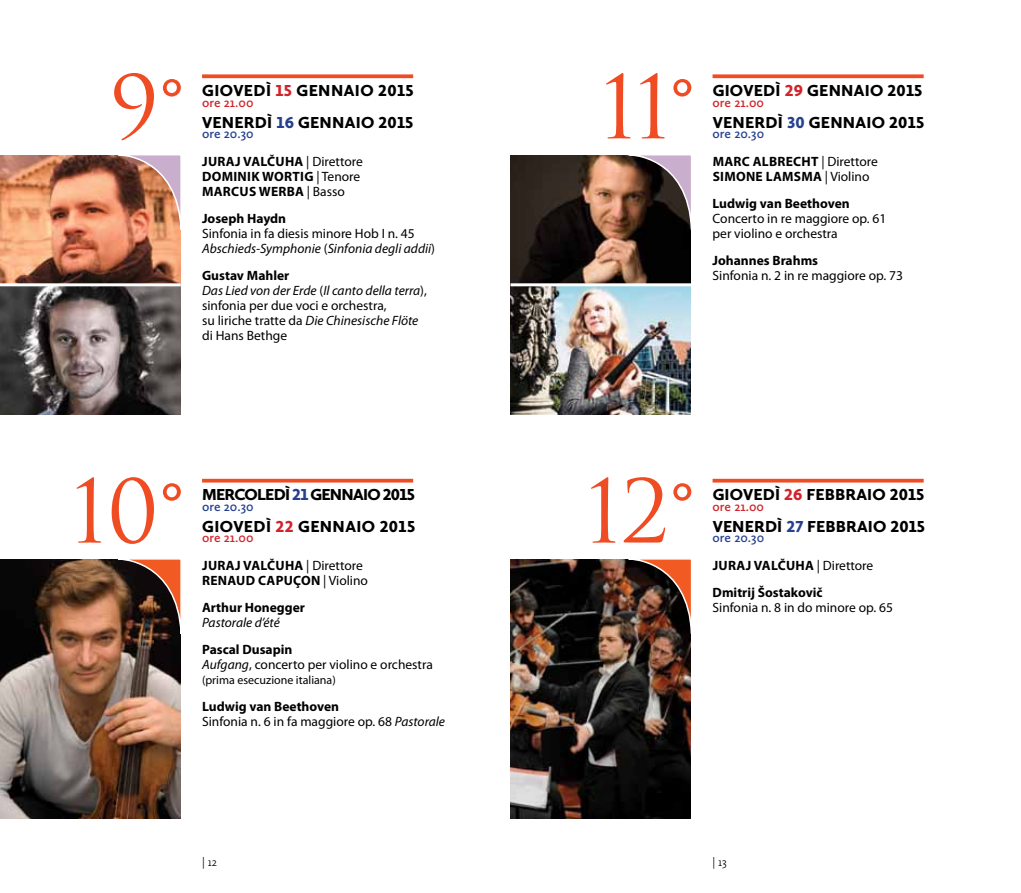
<style>
.page{position:relative;width:1021px;height:893px;background:#fff}
.page>*{position:absolute;margin:0;border:0;box-sizing:border-box;transform-origin:0 0}
.t1{font:85.05px "Trajan Pro 3";color:#f04c23}
.t2{font:900 16.5px "Calluna Sans";letter-spacing:.015em;color:#000}
.t3{font:900 16.5px "Calluna Sans";letter-spacing:-.045em;color:#000}
.t4{font:13.5px/15px "Myriad Pro";color:#000}
.t5{font:700 13.5px/15px "Myriad Pro";letter-spacing:.02em;color:#000}
.t6{font:italic 13.5px/15px "Myriad Pro";color:#000}
.t7{font:600 13.5px "Calluna Sans";color:#25408f}
.t8{font:600 13.5px "Calluna Sans";color:#d2232a}
.t9{font:12px "Myriad Pro";color:#000}
.t10{font:300 12px "Calluna Sans";color:#000}
.s1{color:#d2232a}
.s2{color:#25408f}
.s3{font-weight:400}
.s4{font-style:normal}
.s5{font-weight:700}
.s6{font-style:italic}
</style>
<div class="page">
<svg style="left:202px;top:74px;width:211px;height:4px"></svg>
<img style="left:0;top:155px;width:180px;height:259px">
<img style="left:0;top:560px;width:180px;height:258px">
<img style="left:115px;top:155px;width:66px;height:147px">
<img style="left:115px;top:559px;width:66px;height:147px">
<hr style="left:0;top:283px;width:181px;height:3px;background:#fff">
<svg style="left:202px;top:479px;width:211px;height:4px"></svg>
<svg style="left:712px;top:74px;width:211px;height:4px"></svg>
<img style="left:510px;top:155px;width:180px;height:259px">
<img style="left:510px;top:560px;width:180px;height:259px">
<svg style="left:626px;top:155px;width:65px;height:147px;background:#494141"></svg>
<img style="left:626px;top:559px;width:65px;height:147px">
<hr style="left:510px;top:283px;width:181px;height:3px;background:#fff">
<svg style="left:712px;top:479px;width:211px;height:4px"></svg>
<h1 class="t1" style="left:109px;top:49px;width:78px">9°</h1>
<p class="t2" style="left:202px;top:80px;width:213px">GIOVEDÌ <span class="s1">15</span> GENNAIO 2015</p>
<p class="t8" style="left:202px;top:94px;width:53px">ore 21.00</p>
<p class="t2" style="left:202px;top:112px;width:213px">VENERDÌ <span class="s2">16</span> GENNAIO 2015</p>
<p class="t7" style="left:202px;top:125px;width:53px">ore 20.30</p>
<p class="t5" style="left:202px;top:153px;width:162px">Juraj Valčuha <span class="s3">| Direttore<br></span>Dominik Wortig <span class="s3">| Tenore<br></span>Marcus Werba <span class="s3">| Basso</span></p>
<p class="t5" style="left:202px;top:210px;width:86px">Joseph Haydn</p>
<p class="t6" style="left:202px;top:225px;width:234px"><span class="s4">Sinfonia in fa diesis minore Hob I n. 45<br></span>Abschieds-Symphonie <span class="s4">(</span>Sinfonia degli addii<span class="s4">)</span></p>
<p class="t4" style="left:202px;top:267px;width:226px"><span class="s5">Gustav Mahler<br></span><span class="s6">Das Lied von der Erde</span> (<span class="s6">Il canto della terra</span>), sinfonia per due voci e orchestra,<br>su liriche tratte da <span class="s6">Die Chinesische Flöte </span>di Hans Bethge</p>
<h1 class="t1" style="left:601px;top:49px;width:96px">11°</h1>
<p class="t2" style="left:712px;top:80px;width:211px">GIOVEDÌ <span class="s1">29</span> GENNAIO 2015</p>
<p class="t8" style="left:712px;top:94px;width:53px">ore 21.00</p>
<p class="t2" style="left:712px;top:112px;width:22px">VENER</p>
<p class="t2" style="left:765px;top:112px;width:160px">DÌ <span class="s2">30</span> GENNAIO 2015</p>
<p class="t7" style="left:712px;top:125px;width:53px">ore 20.30</p>
<p class="t5" style="left:712px;top:153px;width:167px">Marc Albrecht <span class="s3">| Direttore<br></span>Simone Lamsma <span class="s3">| Violino</span></p>
<p class="t5" style="left:712px;top:195px;width:139px">Ludwig van Beethoven</p>
<p class="t4" style="left:712px;top:210px;width:175px">Concerto in re maggiore op. 61 per violino e orchestra</p>
<p class="t5" style="left:712px;top:252px;width:107px">Johannes Brahms</p>
<p class="t4" style="left:712px;top:267px;width:192px">Sinfonia n. 2 in re maggiore op. 73</p>
<h1 class="t1" style="left:72px;top:453px;width:115px">10°</h1>
<p class="t3" style="left:202px;top:484px;width:214px">MERCOLEDÌ <span class="s2">21</span> GENNAIO 2015</p>
<p class="t7" style="left:202px;top:498px;width:53px">ore 20.30</p>
<p class="t2" style="left:202px;top:516px;width:214px">GIOVEDÌ <span class="s1">22</span> GENNAIO 2015</p>
<p class="t8" style="left:202px;top:530px;width:53px">ore 21.00</p>
<p class="t5" style="left:202px;top:557px;width:167px">Juraj Valčuha <span class="s3">| Direttore<br></span>Renaud Capuçon <span class="s3">| Violino</span></p>
<p class="t5" style="left:202px;top:599px;width:104px">Arthur Honegger</p>
<p class="t6" style="left:202px;top:614px;width:79px">Pastorale d’été</p>
<p class="t4" style="left:202px;top:641px;width:232px"><span class="s5">Pascal Dusapin<br></span><span class="s6">Aufgang</span>, concerto per violino e orchestra</p>
<p class="t9" style="left:202px;top:672px;width:135px">(prima esecuzione italiana)</p>
<p class="t4" style="left:202px;top:698px;width:244px"><span class="s5">Ludwig van Beethoven<br></span>Sinfonia n. 6 in fa maggiore op. 68 <span class="s6">Pastorale</span></p>
<h1 class="t1" style="left:586px;top:453px;width:111px">12°</h1>
<p class="t2" style="left:712px;top:484px;width:213px">GIOVEDÌ <span class="s1">26</span> FEBBRAIO 2015</p>
<p class="t8" style="left:712px;top:498px;width:53px">ore 21.00</p>
<p class="t2" style="left:712px;top:516px;width:22px">VENER</p>
<p class="t2" style="left:765px;top:516px;width:161px">DÌ <span class="s2">27</span> FEBBRAIO 2015</p>
<p class="t7" style="left:712px;top:530px;width:53px">ore 20.30</p>
<p class="t5" style="left:712px;top:551px;width:162px;line-height:27px">Juraj Valčuha <span class="s3">| Direttore<br></span>Dmitrij Šostakovič</p>
<p class="t4" style="left:712px;top:599px;width:182px">Sinfonia n. 8 in do minore op. 65</p>
<p class="t10" style="left:202px;top:854px;width:16px">| 12</p>
<p class="t10" style="left:712px;top:854px;width:16px">| 13</p>
</div>
